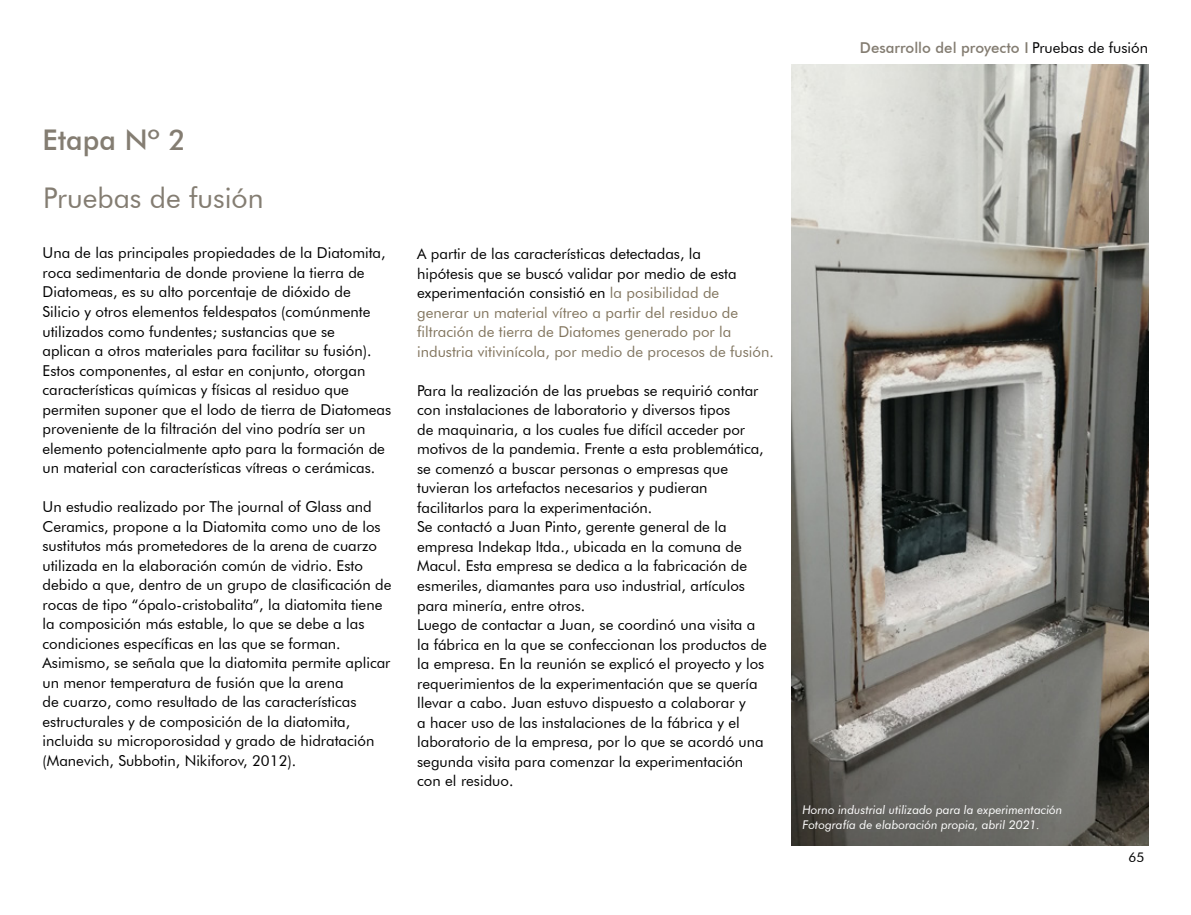
<style>
.page{position:relative;width:1191px;height:915px;background:#fff}
.page>*{position:absolute;margin:0;border:0;box-sizing:border-box;transform-origin:0 0}
.t1{font:28.5px "Futura BT";color:#847d72}
.t2{font:500 28.5px "Futura BT";color:#847d72}
.t3{font:15px/19.5px "Futura BT";color:#000}
.t4{font:15px/19.5px "Futura BT";color:#82755e}
.t5{font:500 15px "Futura BT";color:#847d72}
.t6{font:13.5px "Futura BT";color:#000}
.t7{font:italic 12px/15px "Futura BT";color:#fff}
.s1{color:#000}
.s2{color:#817661}
.s3{font-weight:400;color:#020203}
</style>
<div class="page">
<img style="left:792px;top:64px;width:356px;height:780px">
<h1 class="t2" style="left:42px;top:123px;width:145px">Etapa Nº 2</h1>
<h1 class="t1" style="left:43px;top:181px;width:222px">Pruebas de fusión</h1>
<p class="t3" style="left:43px;top:243px;width:350px">Una de las principales propiedades de la Diatomita, roca sedimentaria de donde proviene la tierra de Diatomeas, es su alto porcentaje de dióxido de Silicio y otros elementos feldespatos (comúnmente utilizados como fundentes; sustancias que se<br>aplican a otros materiales para facilitar su fusión).<br>Estos componentes, al estar en conjunto, otorgan características químicas y físicas al residuo que permiten suponer que el lodo de tierra de Diatomeas proveniente de la filtración del vino podría ser un elemento potencialmente apto para la formación de un material con características vítreas o cerámicas.</p>
<p class="t3" style="left:43px;top:497px;width:350px">Un estudio realizado por The journal of Glass and Ceramics, propone a la Diatomita como uno de los sustitutos más prometedores de la arena de cuarzo utilizada en la elaboración común de vidrio. Esto debido a que, dentro de un grupo de clasificación de rocas de tipo “ópalo-cristobalita”, la diatomita tiene la composición más estable, lo que se debe a las condiciones específicas en las que se forman.<br>Asimismo, se señala que la diatomita permite aplicar un menor temperatura de fusión que la arena<br>de cuarzo, como resultado de las características estructurales y de composición de la diatomita, incluida su microporosidad y grado de hidratación (Manevich, Subbotin, Nikiforov, 2012).</p>
<p class="t4" style="left:417px;top:244px;width:358px"><span class="s1">A partir de las características detectadas, la<br>hipótesis que se buscó validar por medio de esta experimentación consistió en</span> <span class="s2">la</span> posibilidad de generar un material vítreo a partir del residuo de filtración de tierra de Diatomes generado por la industria vitivinícola, <span class="s2">por medio de procesos de fusión.</span></p>
<p class="t3" style="left:417px;top:380px;width:351px">Para la realización de las pruebas se requirió contar con instalaciones de laboratorio y diversos tipos<br>de maquinaria, a los cuales fue difícil acceder por motivos de la pandemia. Frente a esta problemática, se comenzó a buscar personas o empresas que tuvieran los artefactos necesarios y pudieran facilitarlos para la experimentación.<br>Se contactó a Juan Pinto, gerente general de la empresa Indekap ltda., ubicada en la comuna de Macul. Esta empresa se dedica a la fabricación de esmeriles, diamantes para uso industrial, artículos para minería, entre otros.<br>Luego de contactar a Juan, se coordinó una visita a la fábrica en la que se confeccionan los productos de la empresa. En la reunión se explicó el proyecto y los requerimientos de la experimentación que se quería llevar a cabo. Juan estuvo dispuesto a colaborar y<br>a hacer uso de las instalaciones de la fábrica y el laboratorio de la empresa, por lo que se acordó una segunda visita para comenzar la experimentación con el residuo.</p>
<p class="t5" style="left:860px;top:39px;width:290px">Desarrollo del proyecto I <span class="s3">Pruebas de fusión</span></p>
<p class="t7" style="left:802px;top:802px;width:261px">Horno industrial utilizado para la experimentación<br>Fotografía de elaboración propia, abril 2021.</p>
<p class="t6" style="left:1128px;top:848px;width:17px">65</p>
</div>
